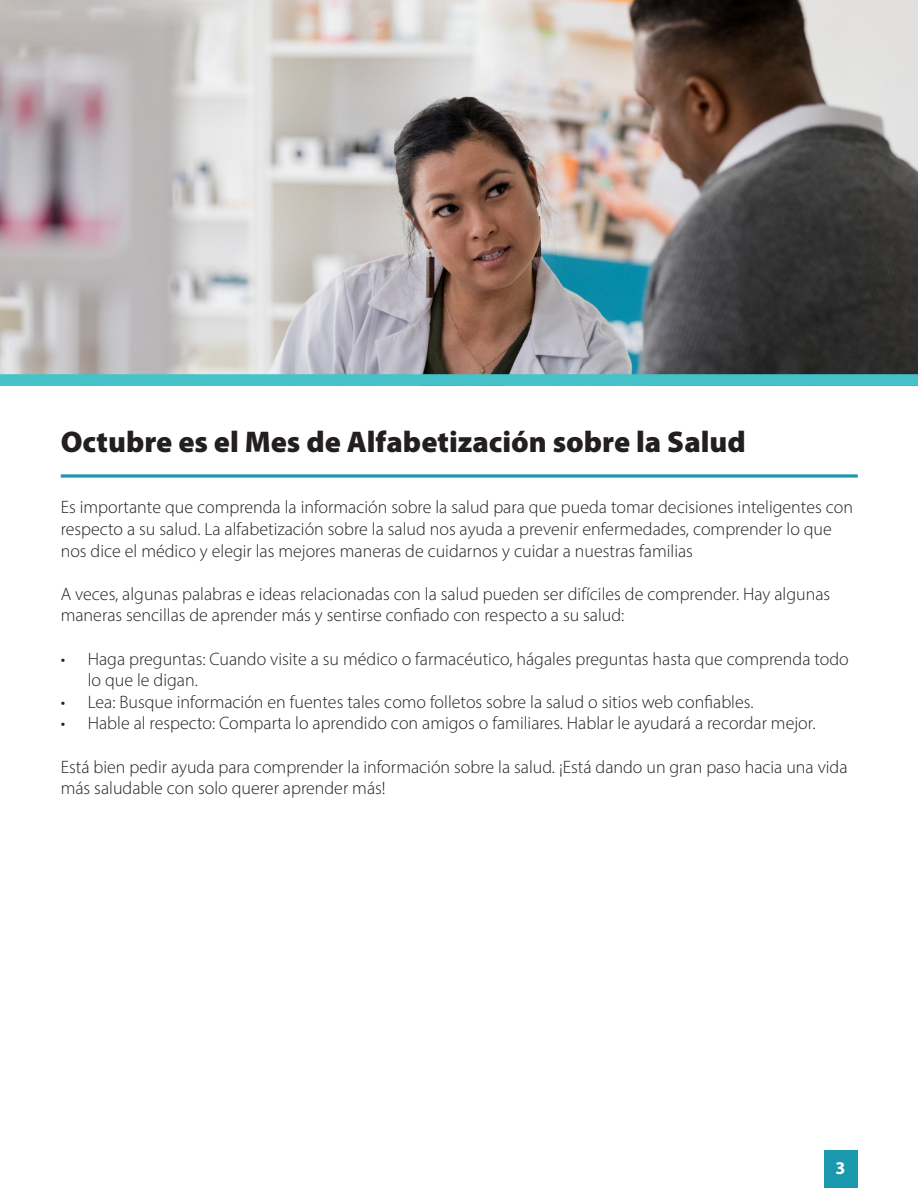
<style>
.page{position:relative;width:918px;height:1188px;background:#fff}
.page>*{position:absolute;margin:0;border:0;box-sizing:border-box;transform-origin:0 0}
.t1{font:900 30px "Myriad Pro";color:#231f20}
.t2{font:300 18px/21.6px "Myriad Pro";color:#231f20}
.t3{font:700 18px "Myriad Pro";color:#fff}
</style>
<div class="page">
<div style="left:824px;top:1151px;width:34px;height:37px;background:#1998ae"></div>
<svg style="left:61px;top:474px;width:797px;height:4px;background:#46abbd"></svg>
<img style="left:0;top:0;width:918px;height:385px">
<h2 class="t1" style="left:61px;top:422px;width:687px">Octubre es el Mes de Alfabetización sobre la Salud</h2>
<p class="t2" style="left:61px;top:497px;width:794px">Es importante que comprenda la información sobre la salud para que pueda tomar decisiones inteligentes con respecto a su salud. La alfabetización sobre la salud nos ayuda a prevenir enfermedades, comprender lo que nos dice el médico y elegir las mejores maneras de cuidarnos y cuidar a nuestras familias</p>
<p class="t2" style="left:61px;top:583px;width:771px">A veces, algunas palabras e ideas relacionadas con la salud pueden ser difíciles de comprender. Hay algunas maneras sencillas de aprender más y sentirse confiado con respecto a su salud:</p>
<p class="t2" style="left:88px;top:648px;width:763px;text-indent:-27px">• Haga preguntas: Cuando visite a su médico o farmacéutico, hágales preguntas hasta que comprenda todo lo que le digan.</p>
<p class="t2" style="left:61px;top:691px;width:694px">• Lea: Busque información en fuentes tales como folletos sobre la salud o sitios web confiables.</p>
<p class="t2" style="left:61px;top:713px;width:756px">• Hable al respecto: Comparta lo aprendido con amigos o familiares. Hablar le ayudará a recordar mejor.</p>
<p class="t2" style="left:61px;top:756px;width:788px">Está bien pedir ayuda para comprender la información sobre la salud. ¡Está dando un gran paso hacia una vida más saludable con solo querer aprender más!</p>
<p class="t3" style="left:835px;top:1156px;width:11px">3</p>
</div>
